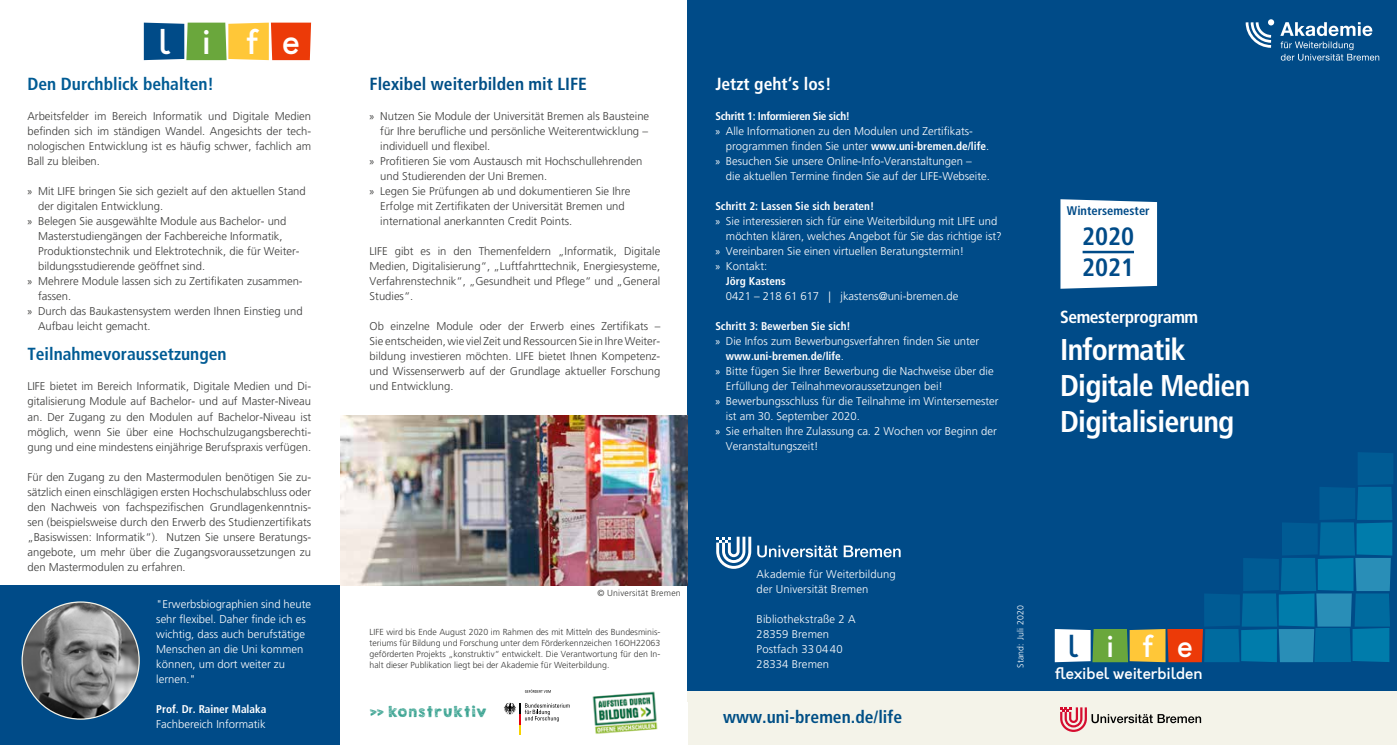
<style>
.page{position:relative;width:1397px;height:745px;background:#fff}
.page>*{position:absolute;margin:0;border:0;box-sizing:border-box;transform-origin:0 0}
.t1{font:500 32.75px "Orkney";color:#fff}
.t2{font:700 condensed 30px/36px "Frutiger";letter-spacing:-.025em;color:#fff}
.t3{font:500 29px "Orkney";color:#fff}
.t4{font:700 condensed 25px/30px "Frutiger";color:#004b88}
.t5{font:700 condensed 17.5px "Frutiger";color:#004f86}
.t6{font:700 condensed 17.5px "Frutiger";color:#005b94}
.t7{font:700 condensed 17.5px "Frutiger";letter-spacing:-.025em;color:#fff}
.t8{font:700 condensed 17.5px "Frutiger";color:#fff}
.t9{font:500 15.25px "Orkney";color:#fff}
.t10{font:14.62px "KG Broken Vessels Sketch";letter-spacing:.1em;color:rgb(0 136 113/.8)}
.t11{font:700 condensed 12.5px "Frutiger";color:#004b88}
.t12{font:300 11.25px/15px "Frutiger";color:#3b3b3a;text-align:justify}
.t13{font:300 11.25px/15px "Frutiger";color:#fff}
.t14{font:700 condensed 11.25px "Frutiger";color:#fff}
.t15{font:700 condensed 11.25px "Frutiger";letter-spacing:-.025em;color:#fff}
.t16{font:300 8.75px/11.2px "Frutiger";color:#3b3b3a;text-align:justify}
.t17{font:300 8.75px "Frutiger";letter-spacing:.02em;color:#3b3b3a}
.t18{font:300 8.75px "Frutiger";letter-spacing:.02em;color:#fff}
.s1{font-family:"Myriad Pro";font-weight:400}
.s2{font-weight:700;font-stretch:condensed}
.s3{font-weight:300;font-stretch:normal}
.s4{color:#004b88}
</style>
<div class="page">
<div style="left:687px;top:0;width:709px;height:692px;background:#004b88"></div>
<svg style="left:757px;top:545px;width:80px;height:12px"></svg>
<svg style="left:843px;top:545px;width:57px;height:12px"></svg>
<svg style="left:716px;top:536px;width:35px;height:32px"></svg>
<svg style="left:1054px;top:452px;width:338px;height:209px"></svg>
<div style="left:687px;top:691px;width:709px;height:53px;background:#f4f3e9"></div>
<svg style="left:1245px;top:19px;width:28px;height:29px"></svg>
<svg style="left:1280px;top:22px;width:98px;height:39px"></svg>
<svg style="left:1060px;top:707px;width:140px;height:24px"></svg>
<div style="left:1060px;top:199px;width:96px;height:89px;background:#fff"></div>
<hr style="left:1082px;top:250px;width:51px;height:3px;background:#004b88">
<img style="left:340px;top:415px;width:347px;height:170px">
<svg style="left:504px;top:702px;width:65px;height:32px"></svg>
<svg style="left:525px;top:689px;width:25px;height:3px"></svg>
<img style="left:592px;top:691px;width:66px;height:43px">
<svg style="left:144px;top:23px;width:167px;height:37px;background:#9b844c"></svg>
<div style="left:0;top:585px;width:339px;height:159px;background:#004b88"></div>
<img style="left:22px;top:601px;width:117px;height:117px;border-radius:58px">
<h1 class="t1" style="left:158px;top:21px;width:143px">life</h1>
<h3 class="t6" style="left:27px;top:74px;width:188px">Den Durchblick behalten!</h3>
<p class="t12" style="left:27px;top:109px;width:285px">Arbeitsfelder im Bereich Informatik und Digitale Medien befinden sich im ständigen Wandel. Angesichts der tech&shy;nologischen Entwicklung ist es häufig schwer, fachlich am Ball zu bleiben.</p>
<p class="t12" style="left:27px;top:184px;width:280px"><span class="s1">»</span> Mit LIFE bringen Sie sich gezielt auf den aktuellen Stand</p>
<p class="t12" style="left:38px;top:199px;width:127px">der digitalen Entwicklung.</p>
<p class="t12" style="left:27px;top:214px;width:260px"><span class="s1">»</span> Belegen Sie ausgewählte Module aus Bachelor- und</p>
<p class="t12" style="left:38px;top:229px;width:246px">Masterstudiengängen der Fachbereiche Informatik,</p>
<p class="t12" style="left:38px;top:244px;width:263px">Produktionstechnik und Elektrotechnik, die für Weiter-</p>
<p class="t12" style="left:38px;top:259px;width:168px">bildungsstudierende geöffnet sind.</p>
<p class="t12" style="left:27px;top:274px;width:277px"><span class="s1">»</span> Mehrere Module lassen sich zu Zertifikaten zusammen-</p>
<p class="t12" style="left:38px;top:289px;width:35px">fassen.</p>
<p class="t12" style="left:27px;top:304px;width:277px"><span class="s1">»</span> Durch das Baukastensystem werden Ihnen Einstieg und</p>
<p class="t12" style="left:38px;top:319px;width:114px">Aufbau leicht gemacht.</p>
<h3 class="t6" style="left:27px;top:344px;width:201px">Teilnahmevoraussetzungen</h3>
<p class="t12" style="left:27px;top:379px;width:285px">LIFE bietet im Bereich Informatik, Digitale Medien und Di&shy;gitalisierung Module auf Bachelor- und auf Master-Niveau an. Der Zugang zu den Modulen auf Bachelor-Niveau ist möglich, wenn Sie über eine Hochschulzugangsberechti&shy;gung und eine mindestens einjährige Berufspraxis verfügen.</p>
<p class="t12" style="left:27px;top:469px;width:285px">Für den Zugang zu den Mastermodulen benötigen Sie zu&shy;sätzlich einen einschlägigen ersten Hochschulabschluss oder den Nachweis von fachspezifischen Grundlagenkenntnis&shy;sen (beispielsweise durch den Erwerb des Studienzertifikats „Basiswissen: Informatik“). Nutzen Sie unsere Beratungs&shy;angebote, um mehr über die Zugangsvoraussetzungen zu den Mastermodulen zu erfahren.</p>
<p class="t13" style="left:156px;top:596px;width:156px">"Erwerbsbiographien sind heute sehr flexibel. Daher finde ich es wichtig, dass auch berufstätige<br>Menschen an die Uni kommen können, um dort weiter zu lernen."</p>
<p class="t14" style="left:156px;top:702px;width:112px">Prof. Dr. Rainer Malaka</p>
<p class="t13" style="left:156px;top:716px;width:111px">Fachbereich Informatik</p>
<h3 class="t5" style="left:369px;top:74px;width:219px">Flexibel weiterbilden mit LIFE</h3>
<p class="t12" style="left:369px;top:109px;width:281px"><span class="s1">»</span> Nutzen Sie Module der Universität Bremen als Bausteine</p>
<p class="t12" style="left:380px;top:124px;width:269px">für Ihre berufliche und persönliche Weiterentwicklung –</p>
<p class="t12" style="left:380px;top:139px;width:112px">individuell und flexibel.</p>
<p class="t12" style="left:369px;top:154px;width:274px"><span class="s1">»</span> Profitieren Sie vom Austausch mit Hochschullehrenden</p>
<p class="t12" style="left:380px;top:169px;width:168px">und Studierenden der Uni Bremen.</p>
<p class="t12" style="left:369px;top:184px;width:262px"><span class="s1">»</span> Legen Sie Prüfungen ab und dokumentieren Sie Ihre</p>
<p class="t12" style="left:380px;top:199px;width:246px">Erfolge mit Zertifikaten der Universität Bremen und</p>
<p class="t12" style="left:380px;top:214px;width:193px">international anerkannten Credit Points.</p>
<p class="t12" style="left:369px;top:244px;width:292px">LIFE gibt es in den Themenfeldern „Informatik, Digitale Medien, Digitalisierung“, „Luftfahrttechnik, Energiesysteme, Verfahrenstechnik“, „Gesundheit und Pflege“ und „General Studies“.</p>
<p class="t12" style="left:369px;top:319px;width:292px">Ob einzelne Module oder der Erwerb eines Zertifikats – Sie entscheiden, wie viel Zeit und Ressourcen Sie in Ihre Weiter&shy;bildung investieren möchten. LIFE bietet Ihnen Kompetenz&shy;und Wissenserwerb auf der Grundlage aktueller Forschung und Entwicklung.</p>
<h3 class="t8" style="left:715px;top:74px;width:118px">Jetzt geht‘s los!</h3>
<p class="t15" style="left:715px;top:109px;width:136px">Schritt 1: Informieren Sie sich!</p>
<p class="t13" style="left:715px;top:124px;width:259px"><span class="s1">»</span> Alle Informationen zu den Modulen und Zertifikats-</p>
<p class="t13" style="left:725px;top:139px;width:265px">programmen finden Sie unter <span class="s2">www.uni-bremen.de/life</span>.</p>
<p class="t13" style="left:715px;top:154px;width:258px"><span class="s1">»</span> Besuchen Sie unsere Online-Info-Veranstaltungen –</p>
<p class="t13" style="left:725px;top:169px;width:265px">die aktuellen Termine finden Sie auf der LIFE-Webseite.</p>
<p class="t14" style="left:715px;top:199px;width:160px">Schritt 2: Lassen Sie sich beraten!</p>
<p class="t13" style="left:715px;top:214px;width:283px"><span class="s1">»</span> Sie interessieren sich für eine Weiterbildung mit LIFE und</p>
<p class="t13" style="left:725px;top:229px;width:277px">möchten klären, welches Angebot für Sie das richtige ist?</p>
<p class="t13" style="left:715px;top:244px;width:250px"><span class="s1">»</span> Vereinbaren Sie einen virtuellen Beratungstermin!</p>
<p class="t13" style="left:715px;top:259px;width:53px"><span class="s1">»</span> Kontakt:</p>
<p class="t14" style="left:725px;top:274px;width:61px">Jörg Kastens</p>
<p class="t13" style="left:725px;top:289px;width:234px">0421 – 218 61 617 | jkastens@uni-bremen.de</p>
<p class="t14" style="left:715px;top:319px;width:137px">Schritt 3: Bewerben Sie sich!</p>
<p class="t13" style="left:715px;top:334px;width:265px"><span class="s1">»</span> Die Infos zum Bewerbungsverfahren finden Sie unter</p>
<p class="t14" style="left:725px;top:349px;width:119px">www.uni-bremen.de/life<span class="s3">.</span></p>
<p class="t13" style="left:715px;top:364px;width:280px"><span class="s1">»</span> Bitte fügen Sie Ihrer Bewerbung die Nachweise über die</p>
<p class="t13" style="left:725px;top:379px;width:218px">Erfüllung der Teilnahmevoraussetzungen bei!</p>
<p class="t13" style="left:715px;top:394px;width:285px"><span class="s1">»</span> Bewerbungsschluss für die Teilnahme im Wintersemester</p>
<p class="t13" style="left:725px;top:409px;width:135px">ist am 30. September 2020.</p>
<p class="t13" style="left:715px;top:424px;width:283px"><span class="s1">»</span> Sie erhalten Ihre Zulassung ca. 2 Wochen vor Beginn der</p>
<p class="t13" style="left:725px;top:439px;width:94px">Veranstaltungszeit!</p>
<p class="t11" style="left:1066px;top:203px;width:84px">Wintersemester</p>
<h3 class="t4" style="left:1082px;top:222px;width:54px">2020<br>2021</h3>
<h3 class="t7" style="left:1059px;top:307px;width:139px">Semesterprogramm</h3>
<h2 class="t2" style="left:1059px;top:331px;width:192px">Informatik<br>Digitale Medien<br>Digitalisierung</h2>
<p class="t17" style="left:597px;top:588px;width:85px">© Universität Bremen</p>
<p class="t16" style="left:369px;top:625px;width:292px">LIFE wird bis Ende August 2020 im Rahmen des mit Mitteln des Bundesminis&shy;teriums für Bildung und Forschung unter dem Förderkennzeichen 16OH22063 geförderten Projekts „konstruktiv“ entwickelt. Die Verantwortung für den In&shy;halt dieser Publikation liegt bei der Akademie für Weiterbildung.</p>
<p class="t10" style="left:370px;top:702px;width:118px">&gt;&gt; konstruktiv</p>
<p class="t13" style="left:756px;top:566px;width:141px">Akademie für Weiterbildung der Universität Bremen</p>
<p class="t13" style="left:756px;top:611px;width:101px">Bibliothekstraße 2 A<br>28359 Bremen<br>Postfach 33 04 40<br>28334 Bremen</p>
<h3 class="t5" style="left:723px;top:706px;width:180px">www.uni-bremen.de/life</h3>
<p class="t18" style="left:1015px;top:667px;width:64px;rotate:-90deg">Stand: Juli 2020</p>
<h3 class="t3" style="left:1067px;top:627px;width:127px"><span class="s4">l</span>ife</h3>
<h3 class="t9" style="left:1054px;top:663px;width:149px">flexibel weiterbilden</h3>
</div>
